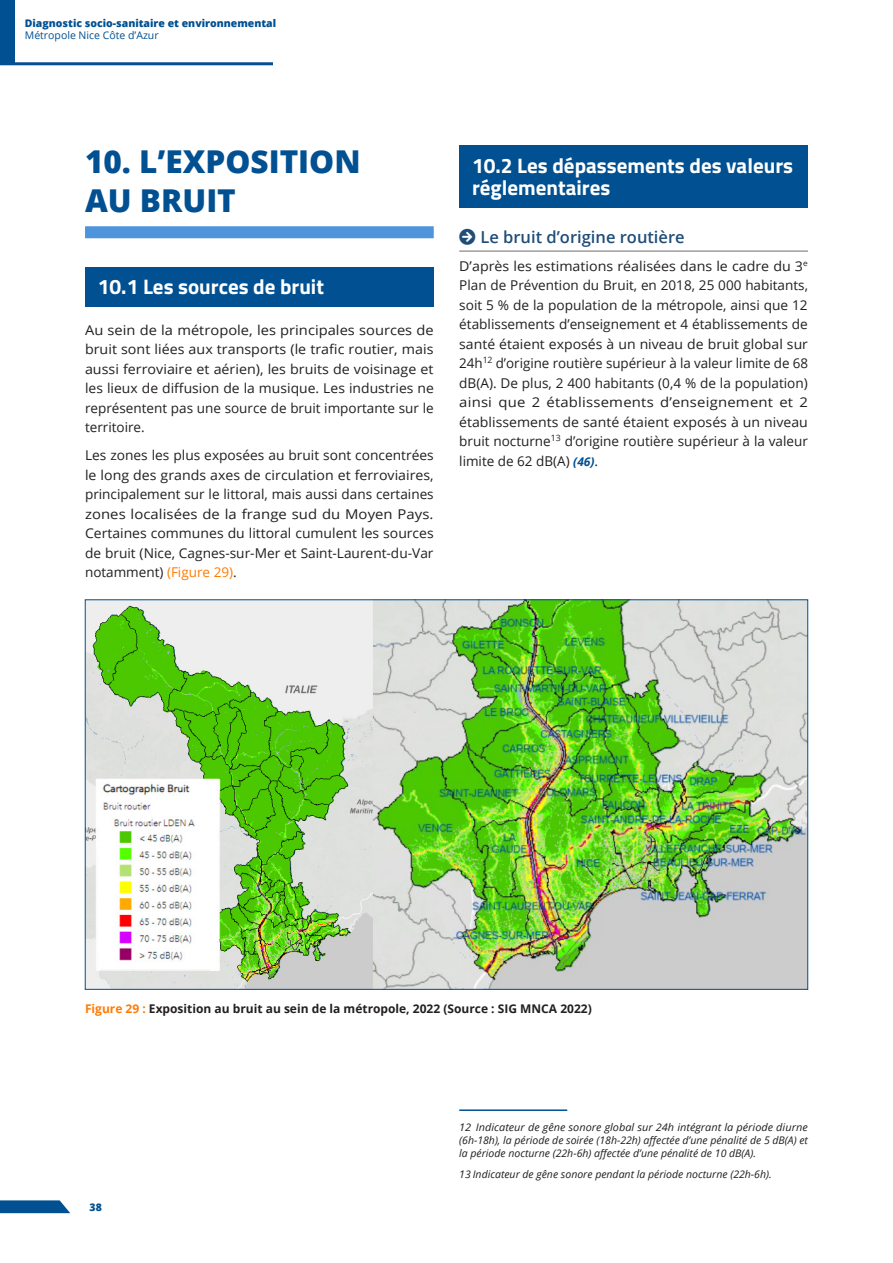
<style>
.page{position:relative;width:893px;height:1263px;background:#fff}
.page>*{position:absolute;margin:0;border:0;box-sizing:border-box;transform-origin:0 0}
.Heading_1{font:800 31.5px/39px "Open Sans";color:#005092}
.Heading_2{font:700 21px/22.6px "Titillium Web";color:#fff}
.t1{font:600 16.5px "Open Sans";color:#1f4d78}
.t2{font:13.5px/19.5px "Open Sans";color:#231f20;text-align:justify;scale:1.05 1}
.t3{font:13.5px/19.5px "Open Sans";color:#231f20;text-align:justify}
.t4{font:13.5px/19.5px "Open Sans";color:#231f20;text-align:justify;scale:1.09 1}
.t5{font:700 12px "Open Sans";color:#231f20}
.Footnote_text{font:italic 10.5px/12.6px "Open Sans";color:#231f20;text-align:justify;scale:1.04 1}
.Footnote_text-2{font:italic 10.5px "Open Sans";color:#231f20}
.t6{font:800 10.5px "Open Sans";color:#005092}
.t7{font:10.5px "Open Sans";color:#005092}
.s1{color:#ff7c00}
.s2{font-weight:700;font-style:italic;font-size:12px;color:#005092}
</style>
<div class="page">
<div style="left:0;top:0;width:14px;height:64px;background:#005092"></div>
<hr style="left:0;top:62px;width:273px;height:3px;background:#005092">
<svg style="left:0;top:1200px;width:70px;height:13px"></svg>
<div style="left:85px;top:226px;width:349px;height:12px;background:#4e94dc"></div>
<div style="left:85px;top:267px;width:349px;height:40px;background:#005092"></div>
<img style="left:87px;top:602px;width:719px;height:385px">
<div style="left:459px;top:145px;width:349px;height:63px;background:#005092"></div>
<hr style="left:459px;top:1109px;width:108px;height:2px;background:#005092">
<hr style="left:459px;top:251px;width:349px;height:1px;background:#6c6d70">
<p class="t6" style="left:25px;top:15px;width:253px">Diagnostic socio-sanitaire et environnemental</p>
<p class="t7" style="left:25px;top:28px;width:135px">Métropole Nice Côte d’Azur</p>
<p class="Heading_1" style="left:85px;top:140px;width:277px">10. L’EXPOSITION<br>AU BRUIT</p>
<p class="Heading_2" style="left:98px;top:274px;width:228px">10.1 Les sources de bruit</p>
<p class="t4" style="left:85px;top:320px;width:321px">Au sein de la métropole, les principales sources de bruit sont liées aux transports (le trafic routier, mais aussi ferroviaire et aérien), les bruits de voisinage et les lieux de diffusion de la musique. Les industries ne représentent pas une source de bruit importante sur le territoire.</p>
<p class="t3" style="left:85px;top:445px;width:350px">Les zones les plus exposées au bruit sont concentrées le long des grands axes de circulation et ferroviaires, principalement sur le littoral, mais aussi dans certaines zones localisées de la frange sud du Moyen Pays.<br>Certaines communes du littoral cumulent les sources de bruit (Nice, Cagnes-sur-Mer et Saint-Laurent-du-Var notamment) <span class="s1">(Figure 29)</span>.</p>
<p class="Heading_2" style="left:472px;top:153px;width:323px">10.2 Les dépassements des valeurs réglementaires</p>
<p class="t1" style="left:480px;top:226px;width:206px">Le bruit d’origine routière</p>
<p class="t2" style="left:459px;top:256px;width:334px">D’après les estimations réalisées dans le cadre du 3<sup>e </sup>Plan de Prévention du Bruit, en 2018, 25 000 habitants, soit 5 % de la population de la métropole, ainsi que 12 établissements d’enseignement et 4 établissements de santé étaient exposés à un niveau de bruit global sur 24h<sup>12</sup> d’origine routière supérieur à la valeur limite de 68 dB(A). De plus, 2 400 habitants (0,4 % de la population) ainsi que 2 établissements d’enseignement et 2 établissements de santé étaient exposés à un niveau bruit nocturne<sup>13</sup> d’origine routière supérieur à la valeur limite de 62 dB(A) <span class="s2">(46)</span>.</p>
<p class="t5" style="left:85px;top:1000px;width:508px"><span class="s1">Figure 29 :</span> Exposition au bruit au sein de la métropole, 2022 (Source : SIG MNCA 2022)</p>
<p class="t6" style="left:90px;top:1199px;width:14px">38</p>
<p class="Footnote_text" style="left:459px;top:1121px;width:337px">12 Indicateur de gêne sonore global sur 24h intégrant la période diurne (6h-18h), la période de soirée (18h-22h) affectée d’une pénalité de 5 dB(A) et la période nocturne (22h-6h) affectée d’une pénalité de 10 dB(A).</p>
<p class="Footnote_text-2" style="left:459px;top:1167px;width:314px">13 Indicateur de gêne sonore pendant la période nocturne (22h-6h).</p>
</div>
